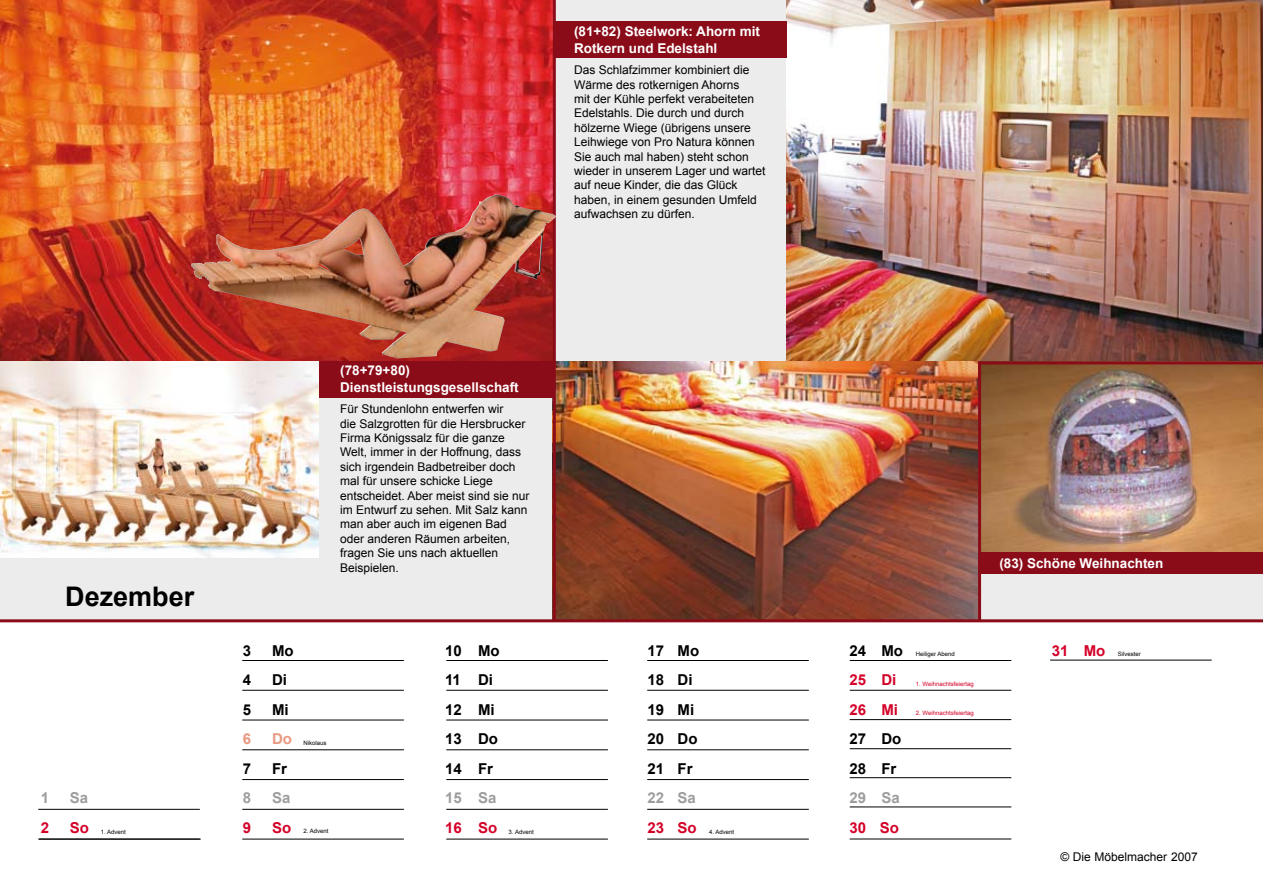
<style>
.page{position:relative;width:1263px;height:893px;background:#fff}
.page>*{position:absolute;margin:0;border:0;box-sizing:border-box;transform-origin:0 0}
.t1{font:700 27px "Arial";color:#000}
.t2{font:700 15px/29.5px "Arial";color:#000}
.t3{font:700 15px/29.5px "Arial";color:#d40028}
.t4{font:700 15px "Arial";color:#9c9d9f}
.t5{font:700 15px "Arial";color:#e99881}
.t6{font:700 13.5px/16.2px "Arial";color:#fff}
.t7{font:12px/14.4px "Arial";color:#000}
.t8{font:6px "Arial";color:#000}
.t9{font:6px "Arial";color:#d40028}
</style>
<div class="page">
<div style="left:0;top:0;width:1263px;height:621px;background:#ececed"></div>
<hr style="left:39px;top:839px;width:162px;height:1px;background:#000">
<hr style="left:242px;top:660px;width:162px;height:1px;background:#000">
<hr style="left:242px;top:690px;width:162px;height:1px;background:#000">
<hr style="left:242px;top:720px;width:162px;height:1px;background:#000">
<hr style="left:242px;top:749px;width:162px;height:1px;background:#000">
<hr style="left:242px;top:779px;width:162px;height:1px;background:#000">
<hr style="left:242px;top:809px;width:162px;height:1px;background:#000">
<hr style="left:38px;top:839px;width:162px;height:1px;background:#000">
<hr style="left:242px;top:839px;width:162px;height:1px;background:#000">
<hr style="left:446px;top:660px;width:162px;height:1px;background:#000">
<hr style="left:446px;top:690px;width:162px;height:1px;background:#000">
<hr style="left:446px;top:720px;width:162px;height:1px;background:#000">
<hr style="left:446px;top:749px;width:162px;height:1px;background:#000">
<hr style="left:446px;top:779px;width:162px;height:1px;background:#000">
<hr style="left:446px;top:809px;width:162px;height:1px;background:#000">
<hr style="left:446px;top:839px;width:162px;height:1px;background:#000">
<hr style="left:647px;top:660px;width:162px;height:1px;background:#000">
<hr style="left:647px;top:690px;width:162px;height:1px;background:#000">
<hr style="left:647px;top:720px;width:162px;height:1px;background:#000">
<hr style="left:647px;top:749px;width:162px;height:1px;background:#000">
<hr style="left:647px;top:779px;width:162px;height:1px;background:#000">
<hr style="left:647px;top:809px;width:162px;height:1px;background:#000">
<hr style="left:647px;top:839px;width:162px;height:1px;background:#000">
<hr style="left:850px;top:660px;width:161px;height:1px;background:#000">
<hr style="left:850px;top:690px;width:161px;height:1px;background:#000">
<hr style="left:850px;top:719px;width:161px;height:1px;background:#000">
<hr style="left:850px;top:748px;width:161px;height:1px;background:#000">
<hr style="left:850px;top:777px;width:161px;height:1px;background:#000">
<hr style="left:850px;top:806px;width:161px;height:1px;background:#000">
<hr style="left:850px;top:839px;width:161px;height:1px;background:#000">
<hr style="left:1050px;top:660px;width:162px;height:1px;background:#000">
<hr style="left:38px;top:809px;width:162px;height:1px;background:#000">
<img style="left:0;top:0;width:553px;height:361px">
<img style="left:0;top:361px;width:319px;height:197px">
<img style="left:787px;top:0;width:476px;height:361px">
<img style="left:556px;top:361px;width:422px;height:258px">
<img style="left:981px;top:364px;width:282px;height:189px">
<hr style="left:553px;top:0;width:3px;height:621px;background:#8b0c19">
<div style="left:319px;top:361px;width:234px;height:37px;background:#8b0c19"></div>
<img style="left:489px;top:217px;width:67px;height:75px">
<div style="left:553px;top:21px;width:234px;height:36px;background:#8b0c19"></div>
<div style="left:978px;top:553px;width:285px;height:21px;background:#8b0c19"></div>
<hr style="left:978px;top:361px;width:3px;height:260px;background:#8b0c19">
<hr style="left:978px;top:361px;width:285px;height:3px;background:#8b0c19">
<hr style="left:0;top:619px;width:1263px;height:3px;background:#8b0c19">
<p class="t6" style="left:574px;top:24px;width:187px">(81+82) Steelwork: Ahorn mit<br>Rotkern und Edelstahl</p>
<p class="t7" style="left:574px;top:63px;width:193px">Das Schlafzimmer kombiniert die<br>Wärme des rotkernigen Ahorns<br>mit der Kühle perfekt verabeiteten<br>Edelstahls. Die durch und durch hölzerne Wiege (übrigens unsere<br>Leihwiege von Pro Natura können<br>Sie auch mal haben) steht schon wieder in unserem Lager und wartet auf neue Kinder, die das Glück haben, in einem gesunden Umfeld aufwachsen zu dürfen.</p>
<h1 class="t1" style="left:65px;top:582px;width:131px">Dezember</h1>
<p class="t4" style="left:41px;top:790px;width:10px">1</p>
<p class="t4" style="left:70px;top:790px;width:20px">Sa</p>
<p class="t3" style="left:41px;top:813px;width:10px">2</p>
<p class="t3" style="left:70px;top:813px;width:21px">So</p>
<p class="t8" style="left:101px;top:828px;width:27px">1. Advent</p>
<p class="t6" style="left:340px;top:363px;width:180px">(78+79+80)<br>Dienstleistungsgesellschaft</p>
<p class="t7" style="left:340px;top:402px;width:191px">Für Stundenlohn entwerfen wir<br>die Salzgrotten für die Hersbrucker<br>Firma Königssalz für die ganze<br>Welt, immer in der Hoffnung, dass sich irgendein Badbetreiber doch mal für unsere schicke Liege entscheidet. Aber meist sind sie nur im Entwurf zu sehen. Mit Salz kann man aber auch im eigenen Bad oder anderen Räumen arbeiten, fragen Sie uns nach aktuellen<br>Beispielen.</p>
<p class="t2" style="left:243px;top:636px;width:10px">3</p>
<p class="t2" style="left:272px;top:636px;width:23px">Mo</p>
<p class="t2" style="left:243px;top:665px;width:10px">4</p>
<p class="t2" style="left:272px;top:665px;width:16px">Di</p>
<p class="t2" style="left:243px;top:695px;width:10px">5</p>
<p class="t2" style="left:272px;top:695px;width:18px">Mi</p>
<p class="t5" style="left:243px;top:731px;width:10px">6</p>
<p class="t5" style="left:272px;top:731px;width:21px">Do</p>
<p class="t2" style="left:243px;top:754px;width:10px">7</p>
<p class="t2" style="left:272px;top:754px;width:17px">Fr</p>
<p class="t4" style="left:243px;top:790px;width:10px">8</p>
<p class="t4" style="left:272px;top:790px;width:20px">Sa</p>
<p class="t3" style="left:243px;top:813px;width:10px">9</p>
<p class="t3" style="left:272px;top:813px;width:21px">So</p>
<p class="t2" style="left:445px;top:636px;width:56px">10 Mo<br>11 Di<br>12 Mi<br>13 Do<br>14 Fr</p>
<p class="t4" style="left:445px;top:790px;width:53px">15 Sa</p>
<p class="t3" style="left:445px;top:813px;width:54px">16 So</p>
<p class="t2" style="left:647px;top:636px;width:53px">17 Mo<br>18 Di<br>19 Mi<br>20 Do<br>21 Fr</p>
<p class="t4" style="left:647px;top:790px;width:50px">22 Sa</p>
<p class="t3" style="left:647px;top:813px;width:51px">23 So</p>
<p class="t8" style="left:303px;top:739px;width:25px">Nikolaus</p>
<p class="t8" style="left:303px;top:828px;width:27px">2. Advent</p>
<p class="t8" style="left:509px;top:828px;width:27px">3. Advent</p>
<p class="t8" style="left:709px;top:829px;width:27px">4. Advent</p>
<p class="t6" style="left:999px;top:555px;width:166px">(83) Schöne Weihnachten</p>
<p class="t2" style="left:849px;top:636px;width:55px">24 Mo</p>
<p class="t3" style="left:849px;top:665px;width:50px">25 Di<br>26 Mi</p>
<p class="t2" style="left:849px;top:724px;width:53px">27 Do<br>28 Fr</p>
<p class="t4" style="left:849px;top:790px;width:52px">29 Sa</p>
<p class="t3" style="left:849px;top:813px;width:51px">30 So</p>
<p class="t8" style="left:916px;top:650px;width:41px">Heiliger Abend</p>
<p class="t9" style="left:916px;top:680px;width:60px">1. Weihnachtsfeiertag</p>
<p class="t9" style="left:916px;top:710px;width:60px">2. Weihnachtsfeiertag</p>
<p class="t3" style="left:1052px;top:636px;width:55px">31 Mo</p>
<p class="t8" style="left:1118px;top:650px;width:25px">Silvester</p>
<p class="t7" style="left:1060px;top:849px;width:139px">© Die Möbelmacher 2007</p>
</div>
